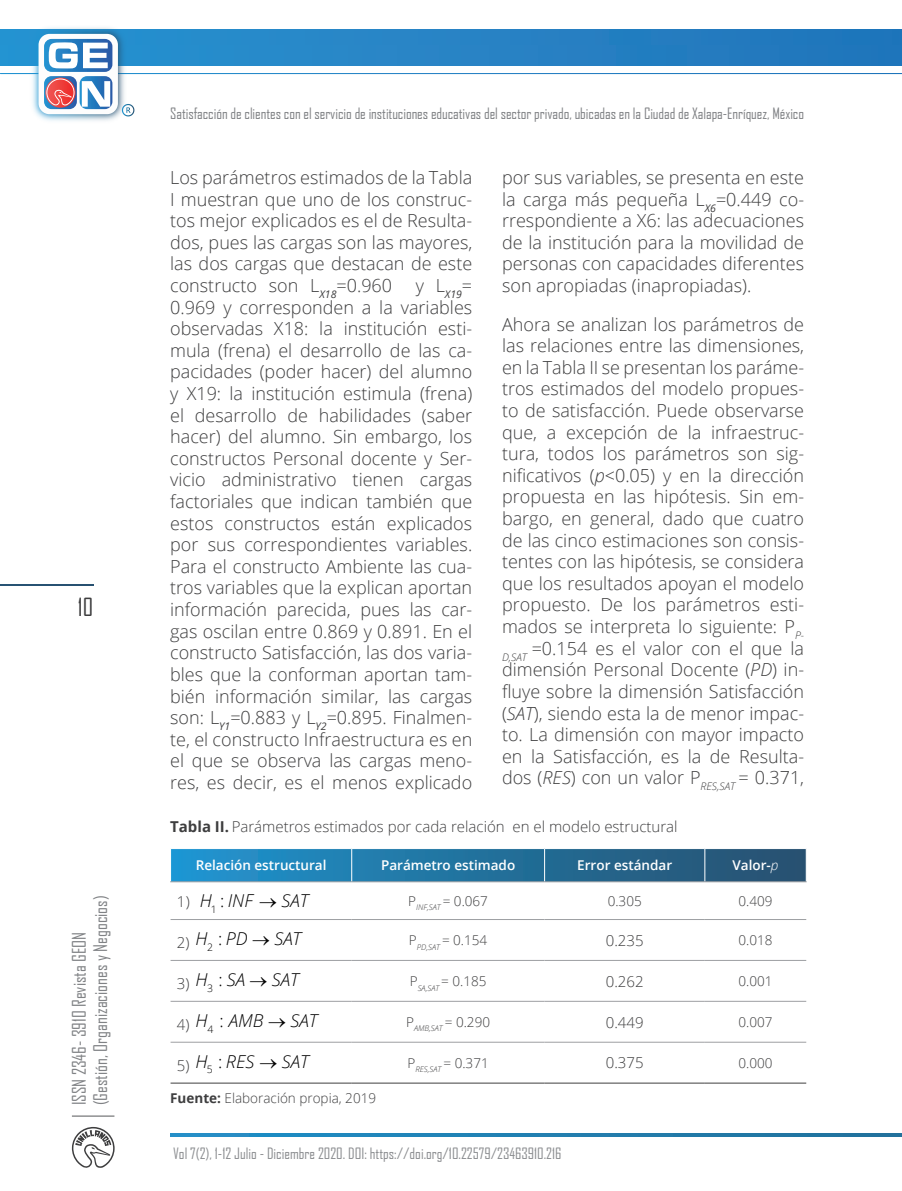
<style>
.page{position:relative;width:902px;height:1191px;background:#fff}
.page>*{position:absolute;margin:0;border:0;box-sizing:border-box;transform-origin:0 0}
.t1{font:24px "Agency FB";color:#3e3e3f}
.Cuerpo_de_Texto{font:300 18px/21.6px "Open Sans";color:#3e3e3f;text-align:justify}
.t2{font:18px/21.6px "Agency FB";color:#808285}
.t3{font:italic 300 17.7px "Open Sans";color:#000}
.t4{font:15px "Agency FB";letter-spacing:-.005em;color:#808285}
.t5{font:15px "Agency FB";color:#8b8d90}
.Título_cuadro{font:300 15px "Open Sans";color:#3e3e3f}
.Cuerpo_de_tablas{font:300 15px "Open Sans";color:#3e3e3f}
.Cuerpo_de_tablas-2{font:300 13.5px "Open Sans";color:#3e3e3f}
.Titulos_tablas{font:600 13.5px "Open Sans";color:#fff}
.Fuente{font:300 13.5px "Open Sans";color:#3e3e3f}
.t6{font:300 10.2px "Open Sans";color:#000}
.s1{font-style:italic}
.s2{font-weight:700}
.s3{font-weight:300;font-style:italic}
</style>
<div class="page">
<div style="left:0;top:30px;width:901px;height:24px;background:#2780c3"></div>
<div style="left:1px;top:46px;width:900px;height:19px;background:#2781c4"></div>
<img style="left:0;top:27px;width:173px;height:94px">
<div style="left:39px;top:34px;width:79px;height:80px;background:#fdfdfd;border-radius:11px"></div>
<svg style="left:44px;top:39px;width:68px;height:70px"></svg>
<hr style="left:72px;top:1115px;width:42px;height:1px;background:#57585a">
<svg style="left:72px;top:1126px;width:43px;height:42px"></svg>
<svg style="left:170px;top:1133px;width:731px;height:4px;background:#217fb1"></svg>
<hr style="left:0;top:584px;width:93px;height:1px;background:#275172">
<svg style="left:171px;top:849px;width:634px;height:32px;background:#23719d"></svg>
<hr style="left:351px;top:849px;width:1px;height:32px;background:#fff">
<hr style="left:544px;top:849px;width:1px;height:32px;background:#fff">
<hr style="left:704px;top:849px;width:1px;height:32px;background:#fff">
<hr style="left:170px;top:919px;width:181px;height:1px;background:#9d9fa2">
<hr style="left:351px;top:919px;width:193px;height:1px;background:#9d9fa2">
<hr style="left:544px;top:919px;width:160px;height:1px;background:#9d9fa2">
<hr style="left:704px;top:919px;width:102px;height:1px;background:#9d9fa2">
<hr style="left:170px;top:960px;width:181px;height:1px;background:#9d9fa2">
<hr style="left:351px;top:960px;width:193px;height:1px;background:#9d9fa2">
<hr style="left:544px;top:960px;width:160px;height:1px;background:#9d9fa2">
<hr style="left:704px;top:960px;width:102px;height:1px;background:#9d9fa2">
<hr style="left:170px;top:881px;width:181px;height:1px;background:#9d9fa2">
<hr style="left:351px;top:881px;width:193px;height:1px;background:#9d9fa2">
<hr style="left:544px;top:881px;width:160px;height:1px;background:#9d9fa2">
<hr style="left:704px;top:881px;width:102px;height:1px;background:#9d9fa2">
<hr style="left:170px;top:1082px;width:181px;height:1px;background:#3e3e3f">
<hr style="left:351px;top:1082px;width:193px;height:1px;background:#3e3e3f">
<hr style="left:544px;top:1082px;width:160px;height:1px;background:#3e3e3f">
<hr style="left:704px;top:1082px;width:102px;height:1px;background:#3e3e3f">
<hr style="left:170px;top:1001px;width:181px;height:1px;background:#9d9fa2">
<hr style="left:351px;top:1001px;width:193px;height:1px;background:#9d9fa2">
<hr style="left:544px;top:1001px;width:160px;height:1px;background:#9d9fa2">
<hr style="left:704px;top:1001px;width:102px;height:1px;background:#9d9fa2">
<hr style="left:170px;top:1042px;width:181px;height:1px;background:#9d9fa2">
<hr style="left:351px;top:1042px;width:193px;height:1px;background:#9d9fa2">
<hr style="left:544px;top:1042px;width:160px;height:1px;background:#9d9fa2">
<hr style="left:704px;top:1042px;width:102px;height:1px;background:#9d9fa2">
<h1 class="t1" style="left:78px;top:592px;width:17px">10</h1>
<p class="t2" style="left:68px;top:1105px;width:211px;rotate:-90deg">ISSN 2346- 3910 Revista GEON (Gestión, Organizaciones y Negocios)</p>
<p class="t4" style="left:170px;top:105px;width:635px">Satisfacción de clientes con el servicio de instituciones educativas del sector privado, ubicadas en la Ciudad de Xalapa-Enríquez, México</p>
<p class="Cuerpo_de_Texto" style="left:170px;top:166px;width:303px">Los parámetros estimados de la Tabla I muestran que uno de los construc&shy;tos mejor explicados es el de Resulta&shy;dos, pues las cargas son las mayores, las dos cargas que destacan de este constructo son L<sub>X18</sub>=0.960</p>
<p class="Cuerpo_de_Texto" style="left:502px;top:166px;width:303px">por sus variables, se presenta en este la carga más pequeña L<sub>X6</sub>=0.449 co&shy;rrespondiente a X6: las adecuaciones de la institución para la movilidad de personas con capacidades diferentes son apropiadas (inapropiadas).</p>
<p class="Cuerpo_de_Texto" style="left:502px;top:313px;width:303px">Ahora se analizan los parámetros de las relaciones entre las dimensiones, en la Tabla II se presentan los paráme&shy;tros estimados del modelo propues&shy;to de satisfacción. Puede observarse que, a excepción de la infraestruc&shy;tura, todos los parámetros son sig&shy;nificativos (<span class="s1">p</span>&lt;0.05) y en la dirección propuesta en las hipótesis. Sin em&shy;bargo, en general, dado que cuatro de las cinco estimaciones son consis&shy;tentes con las hipótesis, se considera que los resultados apoyan el modelo propuesto. De los parámetros esti&shy;mados se interpreta lo siguiente: P<sub>P-D,SAT</sub> =0.154 es el valor con el que la dimensión Personal Docente (<span class="s1">PD</span>) in&shy;fluye sobre la dimensión Satisfacción (<span class="s1">SAT</span>), siendo esta la de menor impac&shy;to. La dimensión con mayor impacto en la Satisfacción, es la de Resulta&shy;dos (<span class="s1">RES</span>) con un valor P<sub>RES,SAT</sub> = 0.371,</p>
<p class="Título_cuadro" style="left:170px;top:816px;width:509px"><span class="s2">Tabla II.</span> Parámetros estimados por cada relación en el modelo estructural</p>
<p class="Titulos_tablas" style="left:196px;top:856px;width:132px">Relación estructural</p>
<p class="Titulos_tablas" style="left:381px;top:856px;width:136px">Parámetro estimado</p>
<p class="Titulos_tablas" style="left:577px;top:856px;width:96px">Error estándar</p>
<p class="Titulos_tablas" style="left:732px;top:856px;width:47px">Valor-<span class="s3">p</span></p>
<p class="Cuerpo_de_tablas" style="left:177px;top:891px;width:14px">1)</p>
<p class="t3" style="left:200px;top:889px;width:110px">H INF → SAT</p>
<p class="Cuerpo_de_Texto" style="left:170px;top:274px;width:303px;text-indent:245px">y L<sub>X19</sub>= 0.969 y corresponden a la variables observadas X18: la institución esti&shy;mula (frena) el desarrollo de las ca&shy;pacidades (poder hacer) del alumno y X19: la institución estimula (frena) el desarrollo de habilidades (saber hacer) del alumno. Sin embargo, los constructos Personal docente y Ser&shy;vicio administrativo tienen cargas factoriales que indican también que estos constructos están explicados por sus correspondientes variables.<br>Para el constructo Ambiente las cua&shy;tros variables que la explican aportan información parecida, pues las car&shy;gas oscilan entre 0.869 y 0.891. En el constructo Satisfacción, las dos varia&shy;bles que la conforman aportan tam&shy;bién información similar, las cargas son: L<sub>Y1</sub>=0.883 y L<sub>Y2</sub>=0.895. Finalmen&shy;te, el constructo Infraestructura es en el que se observa las cargas meno&shy;res, es decir, es el menos explicado</p>
<p class="t6" style="left:211px;top:902px;width:15px">1 <sup>:</sup></p>
<p class="Cuerpo_de_tablas-2" style="left:408px;top:891px;width:81px">P<sub>INF,SAT</sub> = 0.067</p>
<p class="Cuerpo_de_tablas-2" style="left:607px;top:891px;width:36px">0.305</p>
<p class="Cuerpo_de_tablas-2" style="left:738px;top:891px;width:36px">0.409</p>
<p class="Cuerpo_de_tablas" style="left:177px;top:932px;width:14px">2)</p>
<p class="t3" style="left:196px;top:926px;width:107px">H PD → SAT</p>
<p class="t6" style="left:207px;top:940px;width:17px">2 <sup>:</sup></p>
<p class="Cuerpo_de_tablas-2" style="left:409px;top:931px;width:80px">P<sub>PD,SAT</sub> = 0.154</p>
<p class="Cuerpo_de_tablas" style="left:605px;top:930px;width:39px">0.235</p>
<p class="Cuerpo_de_tablas-2" style="left:738px;top:931px;width:36px">0.018</p>
<p class="Cuerpo_de_tablas" style="left:177px;top:973px;width:14px">3)</p>
<p class="t3" style="left:196px;top:967px;width:105px">H SA → SAT</p>
<p class="t6" style="left:207px;top:981px;width:17px">3 <sup>:</sup></p>
<p class="Cuerpo_de_tablas-2" style="left:410px;top:972px;width:78px">P<sub>SA,SAT</sub> = 0.185</p>
<p class="Cuerpo_de_tablas" style="left:605px;top:971px;width:39px">0.262</p>
<p class="Cuerpo_de_tablas-2" style="left:738px;top:972px;width:36px">0.001</p>
<p class="Cuerpo_de_tablas" style="left:177px;top:1014px;width:14px">4)</p>
<p class="t3" style="left:196px;top:1008px;width:123px">H AMB → SAT</p>
<p class="t6" style="left:208px;top:1021px;width:18px">4 <sup>:</sup></p>
<p class="Cuerpo_de_tablas-2" style="left:406px;top:1012px;width:85px">P<sub>AMB,SAT</sub> = 0.290</p>
<p class="Cuerpo_de_tablas" style="left:605px;top:1011px;width:39px">0.449</p>
<p class="Cuerpo_de_tablas-2" style="left:738px;top:1012px;width:36px">0.007</p>
<p class="Cuerpo_de_tablas" style="left:177px;top:1055px;width:14px">5)</p>
<p class="t3" style="left:196px;top:1049px;width:115px">H RES → SAT</p>
<p class="t6" style="left:207px;top:1062px;width:17px">5 <sup>:</sup></p>
<p class="Cuerpo_de_tablas-2" style="left:407px;top:1053px;width:83px">P<sub>RES,SAT</sub> = 0.371</p>
<p class="Cuerpo_de_tablas" style="left:605px;top:1052px;width:39px">0.375</p>
<p class="Cuerpo_de_tablas-2" style="left:738px;top:1053px;width:36px">0.000</p>
<p class="Fuente" style="left:170px;top:1088px;width:207px"><span class="s2">Fuente:</span> Elaboración propia, 2019</p>
<p class="t5" style="left:173px;top:1144px;width:390px">Vol 7(2), 1-12 Julio - Diciembre 2020. DOI: https://doi.org/10.22579/23463910.216</p>
</div>
